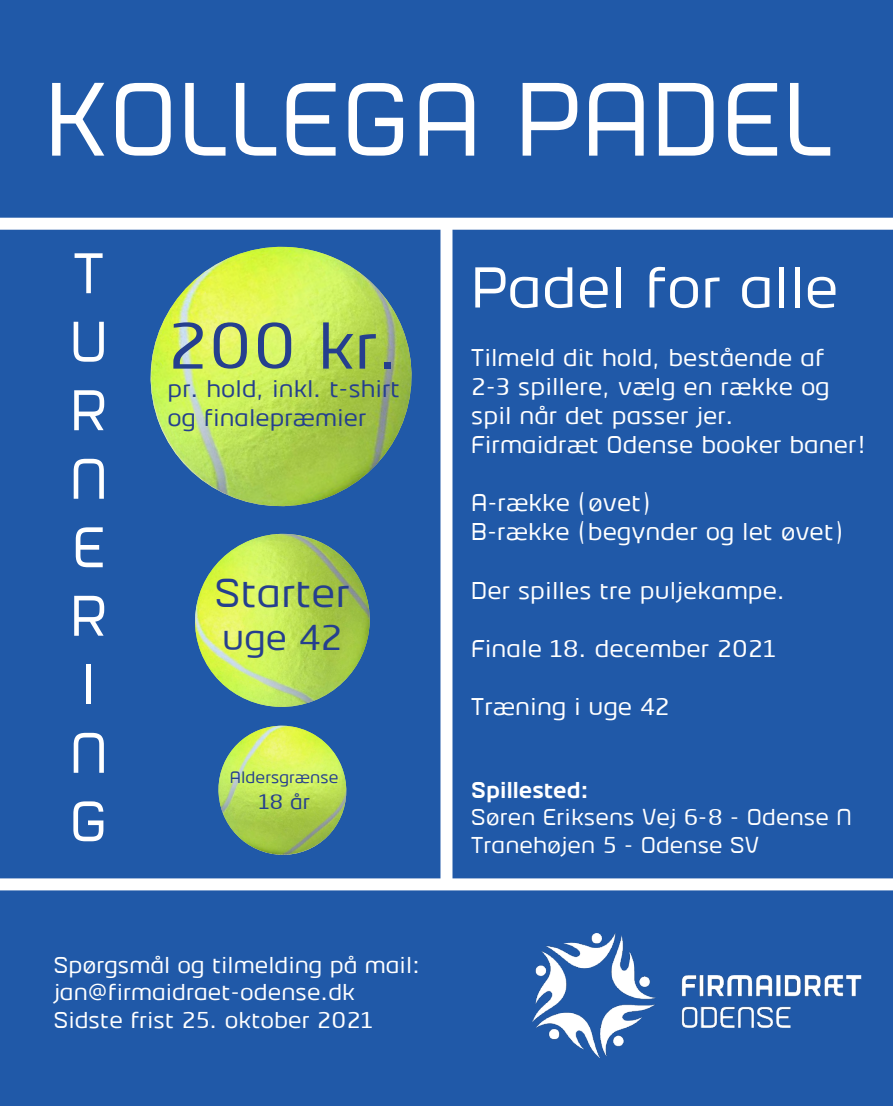
<style>
.page{position:relative;width:893px;height:1106px;background:#2059a8}
.page>*{position:absolute;margin:0;border:0;box-sizing:border-box;transform-origin:0 0}
.t1{font:103.8px "Firm";color:#fff}
.t2{font:66px "Firm";color:#253f8e}
.t3{font:57.3px "Firm";color:#fff}
.t4{font:57px/68.6px "Firm";color:#fff}
.t5{font:40.5px "Firm";color:#253f8e}
.t6{font:36px "Firm";color:#253f8e}
.t7{font:24.3px/29.1px "Firm";color:#fff}
.t8{font:24px "Firm";color:#253f8e}
.t9{font:22.95px/27.6px "Firm";color:#fff}
.t10{font:700 22.95px "Firm";color:#fff}
.t11{font:21px "Firm";color:#253f8e}
.t12{font:16.5px "Firm";color:#253f8e}
</style>
<div class="page">
<div style="left:0;top:218px;width:893px;height:12px;background:#fff"></div>
<div style="left:0;top:878px;width:893px;height:12px;background:#fff"></div>
<div style="left:440px;top:224px;width:12px;height:660px;background:#fff"></div>
<img style="left:150px;top:247px;width:262px;height:260px">
<img style="left:532px;top:933px;width:330px;height:124px">
<svg style="left:218px;top:533px;width:129px;height:322px"></svg>
<img style="left:195px;top:534px;width:175px;height:184px">
<p class="t1" style="left:45px;top:59px;width:790px">KOLLEGA PADEL</p>
<p class="t4" style="left:73px;top:239px;width:32px">T</p>
<p class="t4" style="left:69px;top:307px;width:40px">U<br>R<br>N<br>E<br>R<br>I<br>N<br>G</p>
<p class="t2" style="left:168px;top:307px;width:234px">200 kr.</p>
<p class="t8" style="left:168px;top:375px;width:234px">pr. hold, inkl. t-shirt</p>
<p class="t8" style="left:168px;top:404px;width:200px">og finalepræmier</p>
<p class="t5" style="left:215px;top:569px;width:136px">Starter</p>
<p class="t6" style="left:222px;top:616px;width:122px">uge 42</p>
<p class="t12" style="left:230px;top:768px;width:110px">Aldersgrænse</p>
<p class="t11" style="left:258px;top:789px;width:53px">18 år</p>
<p class="t9" style="left:54px;top:950px;width:368px">Spørgsmål og tilmelding på mail:</p>
<p class="t9" style="left:54px;top:978px;width:303px">jan@firmaidraet-odense.dk</p>
<p class="t9" style="left:54px;top:1005px;width:321px">Sidste frist 25. oktober 2021</p>
<p class="t3" style="left:471px;top:254px;width:369px">Padel for alle</p>
<p class="t7" style="left:471px;top:342px;width:355px">Tilmeld dit hold, bestående af</p>
<p class="t7" style="left:471px;top:371px;width:360px">2-3 spillere, vælg en række og spil når det passer jer.</p>
<p class="t7" style="left:471px;top:430px;width:396px">Firmaidræt Odense booker baner!</p>
<p class="t7" style="left:471px;top:488px;width:182px">A-række (øvet)</p>
<p class="t7" style="left:471px;top:517px;width:374px">B-række (begynder og let øvet)</p>
<p class="t7" style="left:471px;top:575px;width:316px">Der spilles tre puljekampe.</p>
<p class="t7" style="left:471px;top:633px;width:306px">Finale 18. december 2021</p>
<p class="t7" style="left:471px;top:692px;width:200px">Træning i uge 42</p>
<p class="t10" style="left:471px;top:776px;width:119px">Spillested:</p>
<p class="t9" style="left:471px;top:803px;width:382px">Søren Eriksens Vej 6-8 - Odense N<br>Tranehøjen 5 - Odense SV</p>
</div>
